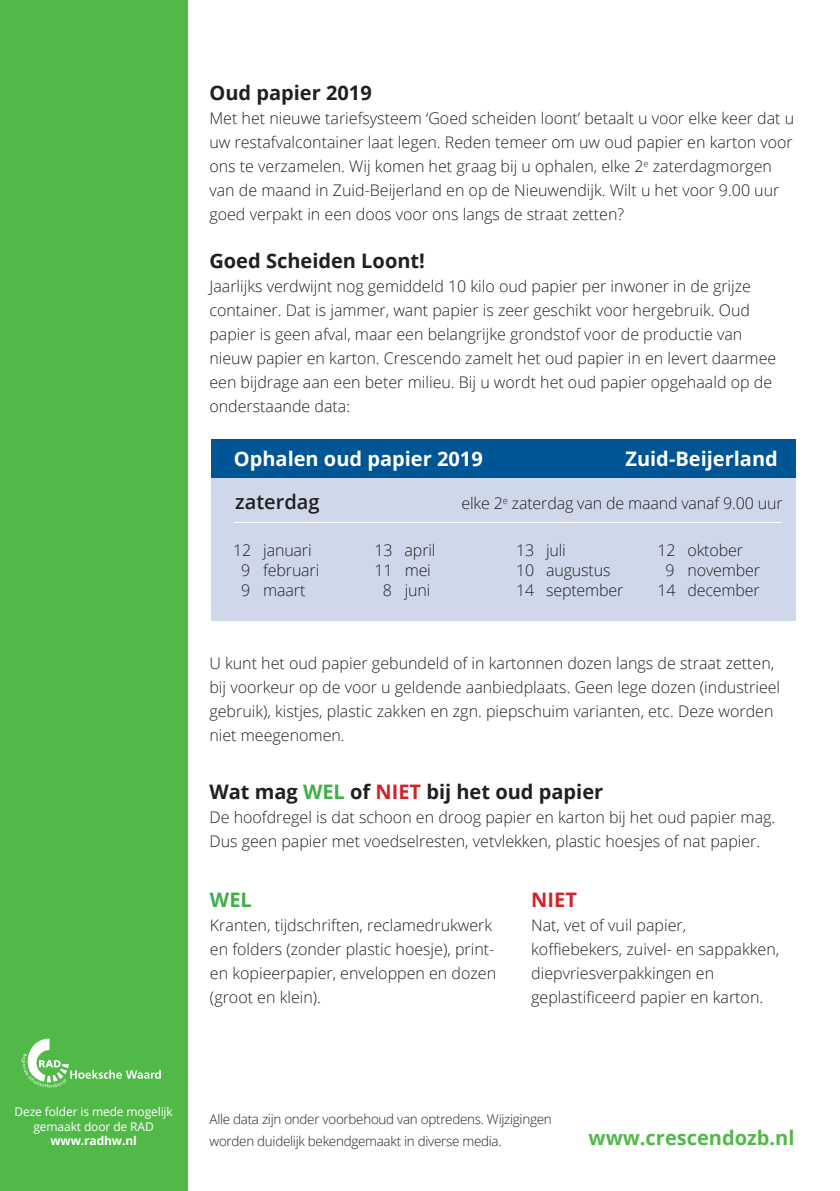
<style>
.page{position:relative;width:840px;height:1191px;background:#fff}
.page>*{position:absolute;margin:0;border:0;box-sizing:border-box;transform-origin:0 0}
.t1{font:700 20px "Open Sans";color:#231f20}
.t2{font:700 20px "Open Sans";color:#fff}
.t3{font:700 20px "Open Sans";color:#51b948}
.t4{font:600 20px "Open Sans";color:#231f20}
.t5{font:700 20px "Open Sans";color:#d1232a}
.t6{font:700 20px "Open Sans";color:#40ae49}
.t7{font:300 16px/24px "Open Sans";color:#231f20}
.t8{font:300 13.4px/22px "Open Sans";letter-spacing:-.02em;color:#231f20}
.t9{font:12px/14.4px "Open Sans";letter-spacing:-.01em;color:#fff;text-align:center}
.t10{font:700 12px "Open Sans";letter-spacing:-.01em;color:#fff}
.s1{color:#40ae49}
.s2{color:#d1232a}
</style>
<div class="page">
<div style="left:0;top:0;width:187px;height:1191px;background:#51b948"></div>
<div style="left:211px;top:439px;width:584px;height:41px;background:#005595"></div>
<div style="left:211px;top:478px;width:584px;height:143px;background:#ced8ea"></div>
<hr style="left:234px;top:522px;width:547px;height:1px;background:#fff">
<svg style="left:21px;top:1038px;width:140px;height:49px"></svg>
<p class="t1" style="left:209px;top:79px;width:164px">Oud papier 2019</p>
<p class="t7" style="left:209px;top:106px;width:586px">Met het nieuwe tariefsysteem ‘Goed scheiden loont’ betaalt u voor elke keer dat u uw restafvalcontainer laat legen. Reden temeer om uw oud papier en karton voor ons te verzamelen. Wij komen het graag bij u ophalen, elke 2<sup>e</sup> zaterdagmorgen van de maand in Zuid-Beijerland en op de Nieuwendijk. Wilt u het voor 9.00 uur goed verpakt in een doos voor ons langs de straat zetten?</p>
<p class="t1" style="left:209px;top:247px;width:217px">Goed Scheiden Loont!</p>
<p class="t7" style="left:209px;top:274px;width:568px">Jaarlijks verdwijnt nog gemiddeld 10 kilo oud papier per inwoner in de grijze container. Dat is jammer, want papier is zeer geschikt voor hergebruik. Oud papier is geen afval, maar een belangrijke grondstof voor de productie van nieuw papier en karton. Crescendo zamelt het oud papier in en levert daarmee een bijdrage aan een beter milieu. Bij u wordt het oud papier opgehaald op de onderstaande data:</p>
<p class="t2" style="left:234px;top:444px;width:250px">Ophalen oud papier 2019</p>
<p class="t2" style="left:625px;top:444px;width:154px">Zuid-Beijerland</p>
<p class="t4" style="left:235px;top:488px;width:86px">zaterdag</p>
<p class="t7" style="left:233px;top:538px;width:80px">12 januari</p>
<p class="t7" style="left:241px;top:558px;width:79px">9 februari</p>
<p class="t7" style="left:241px;top:578px;width:66px">9 maart</p>
<p class="t7" style="left:374px;top:538px;width:62px">13 april</p>
<p class="t7" style="left:374px;top:558px;width:58px">11 mei</p>
<p class="t7" style="left:382px;top:578px;width:49px">8 juni</p>
<p class="t7" style="left:461px;top:491px;width:322px">elke 2<sup>e</sup> zaterdag van de maand vanaf 9.00 uur</p>
<p class="t7" style="left:515px;top:538px;width:51px">13 juli</p>
<p class="t7" style="left:515px;top:558px;width:96px">10 augustus</p>
<p class="t7" style="left:515px;top:578px;width:109px">14 september</p>
<p class="t7" style="left:657px;top:538px;width:87px">12 oktober</p>
<p class="t7" style="left:665px;top:558px;width:96px">9 november</p>
<p class="t7" style="left:657px;top:578px;width:104px">14 december</p>
<p class="t7" style="left:209px;top:650px;width:572px">U kunt het oud papier gebundeld of in kartonnen dozen langs de straat zetten, bij voorkeur op de voor u geldende aanbiedplaats. Geen lege dozen (industrieel gebruik), kistjes, plastic zakken en zgn. piepschuim varianten, etc. Deze worden niet meegenomen.</p>
<p class="t1" style="left:209px;top:777px;width:395px">Wat mag <span class="s1">WEL</span> of <span class="s2">NIET</span> bij het oud papier</p>
<p class="t7" style="left:209px;top:804px;width:567px">De hoofdregel is dat schoon en droog papier en karton bij het oud papier mag.<br>Dus geen papier met voedselresten, vetvlekken, plastic hoesjes of nat papier.</p>
<p class="t6" style="left:210px;top:885px;width:43px">WEL</p>
<p class="t7" style="left:210px;top:912px;width:287px">Kranten, tijdschriften, reclamedrukwerk en folders (zonder plastic hoesje), print&shy;en kopieerpapier, enveloppen en dozen (groot en klein).</p>
<p class="t5" style="left:531px;top:885px;width:47px">NIET</p>
<p class="t7" style="left:531px;top:912px;width:249px">Nat, vet of vuil papier, koffiebekers, zuivel- en sappakken, diepvriesverpakkingen en geplastificeerd papier en karton.</p>
<p class="t9" style="left:14px;top:1104px;width:160px">Deze folder is mede mogelijk gemaakt door de RAD</p>
<p class="t10" style="left:50px;top:1132px;width:88px">www.radhw.nl</p>
<p class="t8" style="left:209px;top:1107px;width:343px">Alle data zijn onder voorbehoud van optredens. Wijzigingen worden duidelijk bekendgemaakt in diverse media.</p>
<p class="t3" style="left:588px;top:1123px;width:207px">www.crescendozb.nl</p>
</div>
